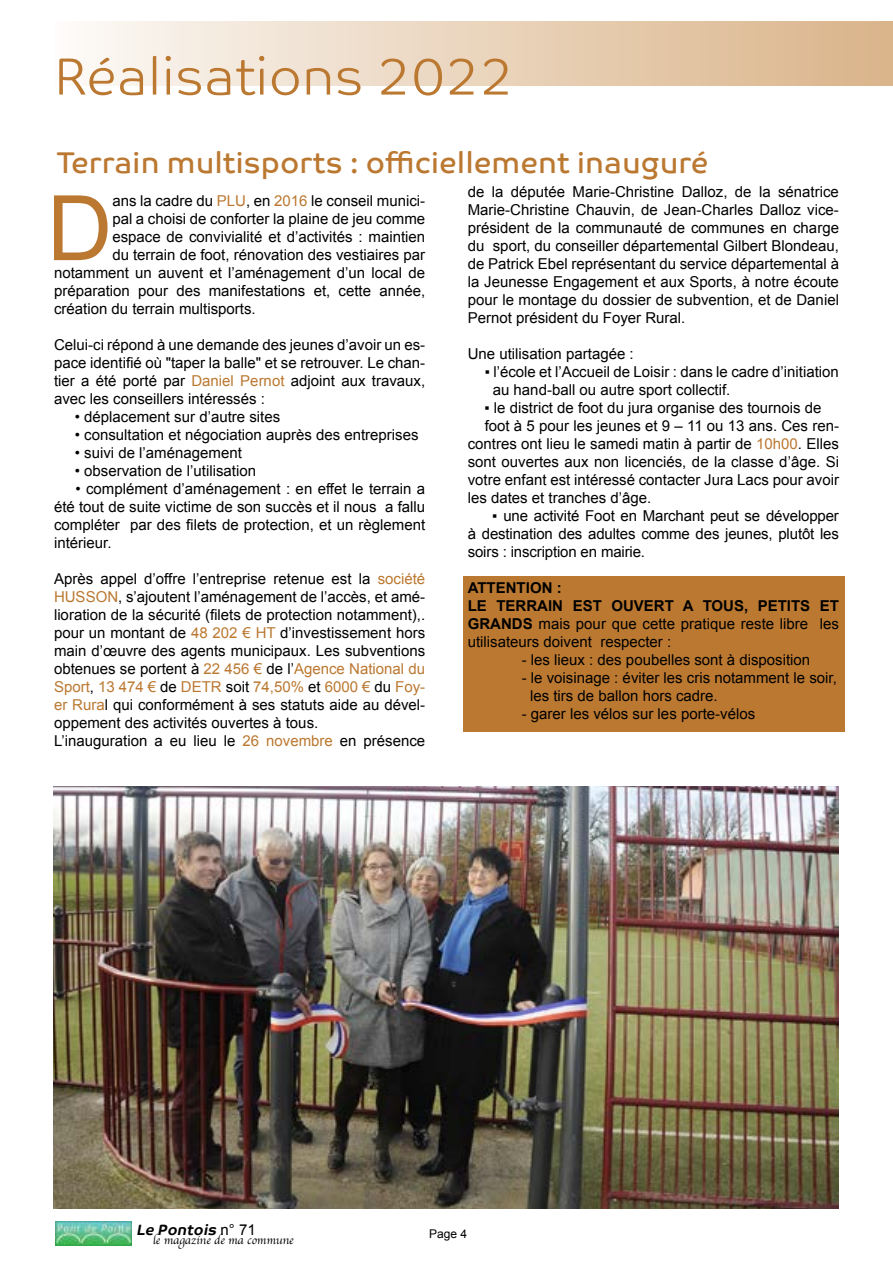
<style>
.page{position:relative;width:893px;height:1263px;background:#fff}
.page>*{position:absolute;margin:0;border:0;box-sizing:border-box;transform-origin:0 0}
.t1{font:90.45px "Arial";color:#bb7831}
.t2{font:300 52.5px "Co Text";color:#bb7831}
.t3{font:30px "Co Text";color:#bb7831}
.t4{font:15px/18px "Arial";color:#000;text-align:justify}
.t5{font:italic 700 15px "Co Text";color:#000}
.t6{font:12px "Apple Chancery";color:#000}
.t7{font:12px "Arial";color:#000}
.s1{color:#bb7831}
.s2{font-weight:700}
.s3{font-family:"Arial";font-weight:400;font-style:normal}
</style>
<div class="page">
<div style="left:463px;top:576px;width:382px;height:155px;background:#bb7831"></div>
<img style="left:54px;top:786px;width:785px;height:423px">
<img style="left:55px;top:1222px;width:77px;height:24px">
<div style="left:54px;top:21px;width:839px;height:64px;background:linear-gradient(to right,#fcf9f6,#d9b388)"></div>
<h2 class="t2" style="left:54px;top:46px;width:461px">Réalisations 2022</h2>
<h3 class="t3" style="left:56px;top:145px;width:654px">Terrain multisports : officiellement inauguré</h3>
<h1 class="t1" style="left:47px;top:169px;width:67px">D</h1>
<p class="t4" style="left:112px;top:192px;width:314px">ans la cadre du <span class="s1">PLU</span>, en <span class="s1">2016</span> le conseil munici-</p>
<p class="t4" style="left:468px;top:183px;width:373px">de la députée Marie-Christine Dalloz, de la sénatrice Marie-Christine Chauvin, de Jean-Charles Dalloz vice&shy;président de la communauté de communes en charge du sport, du conseiller départemental Gilbert Blondeau, de Patrick Ebel représentant du service départemental à la Jeunesse Engagement et aux Sports, à notre écoute pour le montage du dossier de subvention, et de Daniel Pernot président du Foyer Rural.</p>
<p class="t4" style="left:468px;top:345px;width:167px">Une utilisation partagée :</p>
<p class="t4" style="left:493px;top:363px;width:348px;text-indent:-8px">▪ l’école et l’Accueil de Loisir : dans le cadre d’initiation au hand-ball ou autre sport collectif.</p>
<p class="t4" style="left:484px;top:399px;width:339px">▪ le district de foot du jura organise des tournois de</p>
<p class="t4" style="left:485px;top:417px;width:356px">foot à 5 pour les jeunes et 9 – 11 ou 13 ans. Ces ren-</p>
<p class="t4" style="left:468px;top:435px;width:373px">contres ont lieu le samedi matin à partir de <span class="s1">10h00</span>. Elles</p>
<p class="t4" style="left:468px;top:453px;width:373px">sont ouvertes aux non licenciés, de la classe d’âge. Si</p>
<p class="t4" style="left:468px;top:471px;width:373px">votre enfant est intéressé contacter Jura Lacs pour avoir</p>
<p class="t4" style="left:468px;top:489px;width:185px">les dates et tranches d’âge.</p>
<p class="t4" style="left:468px;top:507px;width:373px;text-indent:24px">▪ une activité Foot en Marchant peut se développer à destination des adultes comme des jeunes, plutôt les soirs : inscription en mairie.</p>
<p class="t4" style="left:468px;top:579px;width:373px;text-align:left"><span class="s2">ATTENTION :<br>LE TERRAIN EST OUVERT A TOUS, PETITS ET GRANDS</span> mais pour que cette pratique reste libre les utilisateurs doivent respecter :</p>
<p class="t4" style="left:522px;top:651px;width:290px">- les lieux : des poubelles sont à disposition</p>
<p class="t4" style="left:530px;top:669px;width:308px;text-indent:-8px">- le voisinage : éviter les cris notamment le soir, les tirs de ballon hors cadre.</p>
<p class="t4" style="left:522px;top:705px;width:235px">- garer les vélos sur les porte-vélos</p>
<p class="t4" style="left:112px;top:210px;width:314px">pal a choisi de conforter la plaine de jeu comme</p>
<p class="t4" style="left:112px;top:228px;width:314px">espace de convivialité et d’activités : maintien</p>
<p class="t4" style="left:112px;top:246px;width:314px">du terrain de foot, rénovation des vestiaires par</p>
<p class="t4" style="left:54px;top:264px;width:373px">notamment un auvent et l’aménagement d’un local de</p>
<p class="t4" style="left:54px;top:282px;width:373px">préparation pour des manifestations et, cette année,</p>
<p class="t4" style="left:54px;top:300px;width:203px">création du terrain multisports.</p>
<p class="t4" style="left:54px;top:336px;width:373px">Celui-ci répond à une demande des jeunes d’avoir un es&shy;pace identifié où "taper la balle" et se retrouver. Le chan&shy;tier a été porté par <span class="s1">Daniel Pernot</span> adjoint aux travaux, avec les conseillers intéressés :</p>
<p class="t4" style="left:75px;top:408px;width:207px">• déplacement sur d’autre sites</p>
<p class="t4" style="left:75px;top:426px;width:345px">• consultation et négociation auprès des entreprises</p>
<p class="t4" style="left:75px;top:444px;width:168px">• suivi de l’aménagement</p>
<p class="t4" style="left:75px;top:462px;width:183px">• observation de l’utilisation</p>
<p class="t4" style="left:54px;top:480px;width:373px;text-indent:21px">• complément d’aménagement : en effet le terrain a été tout de suite victime de son succès et il nous a fallu compléter par des filets de protection, et un règlement intérieur.</p>
<p class="t4" style="left:54px;top:570px;width:373px;text-align:left">Après appel d’offre l’entreprise retenue est la <span class="s1">société HUSSON</span>, s’ajoutent l’aménagement de l’accès, et amé&shy;lioration de la sécurité (filets de protection notamment),. pour un montant de <span class="s1">48 202 € HT</span> d’investissement hors main d’œuvre des agents municipaux. Les subventions obtenues se portent à <span class="s1">22 456 €</span> de l’<span class="s1">Agence National du Sport</span>, <span class="s1">13 474 €</span> de <span class="s1">DETR</span> soit <span class="s1">74,50%</span> et <span class="s1">6000 €</span> du <span class="s1">Foy&shy;er Rura</span>l qui conformément à ses statuts aide au dével&shy;oppement des activités ouvertes à tous.<br>L’inauguration a eu lieu le <span class="s1">26 novembre</span> en présence</p>
<p class="t5" style="left:136px;top:1221px;width:121px">Le Pontois <span class="s3">n ° 7 1</span></p>
<p class="t6" style="left:153px;top:1231px;width:142px">le magazine de ma commune</p>
<p class="t7" style="left:429px;top:1226px;width:40px">Page 4</p>
</div>
